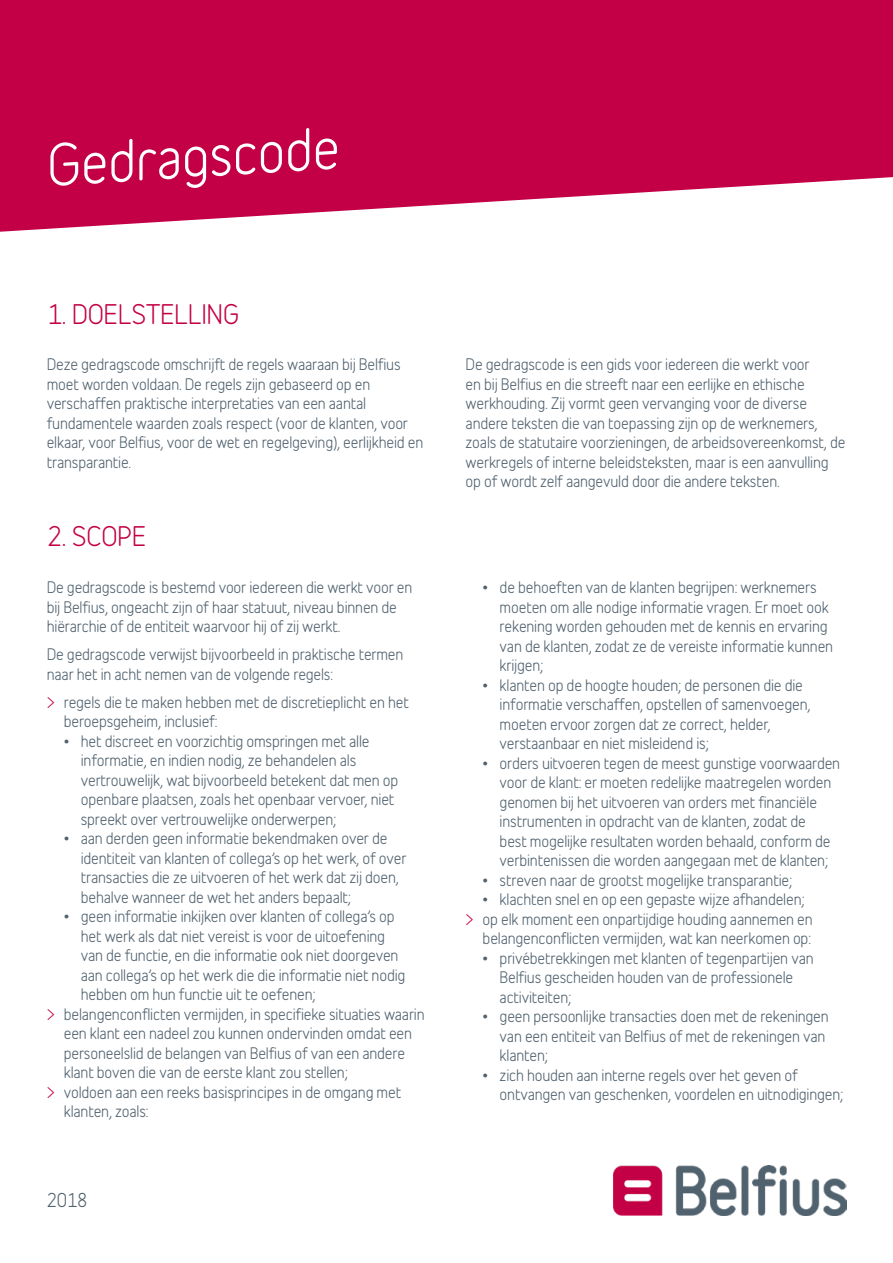
<style>
.page{position:relative;width:893px;height:1263px;background:#fff}
.page>*{position:absolute;margin:0;border:0;box-sizing:border-box;transform-origin:0 0}
.t1{font:54px "Belfius Normal";color:#fff}
.t2{font:25.5px "Belfius Alternative";letter-spacing:-.01em;color:#c30045}
.t3{font:18px "Belfius Normal";color:#51626f}
.t4{font:15px/19.5px "Belfius Alternative";letter-spacing:-.01em;color:#51626f}
.s1{color:#c30045}
</style>
<div class="page">
<svg style="left:0;top:0;width:893px;height:232px;background:#ca1e5b"></svg>
<img style="left:613px;top:1165px;width:233px;height:50px">
<h1 class="t1" style="left:44px;top:119px;width:295px;rotate:-3deg">Gedragscode</h1>
<h2 class="t2" style="left:48px;top:292px;width:193px">1. DOELSTELLING</h2>
<p class="t4" style="left:47px;top:353px;width:378px">Deze gedragscode omschrijft de regels waaraan bij Belfius moet worden voldaan. De regels zijn gebaseerd op en verschaffen praktische interpretaties van een aantal fundamentele waarden zoals respect (voor de klanten, voor elkaar, voor Belfius, voor de wet en regelgeving), eerlijkheid en transparantie.</p>
<p class="t4" style="left:466px;top:353px;width:381px">De gedragscode is een gids voor iedereen die werkt voor<br>en bij Belfius en die streeft naar een eerlijke en ethische werkhouding. Zij vormt geen vervanging voor de diverse andere teksten die van toepassing zijn op de werknemers, zoals de statutaire voorzieningen, de arbeidsovereenkomst, de werkregels of interne beleidsteksten, maar is een aanvulling op of wordt zelf aangevuld door die andere teksten.</p>
<h2 class="t2" style="left:48px;top:515px;width:100px">2. SCOPE</h2>
<p class="t4" style="left:47px;top:576px;width:367px">De gedragscode is bestemd voor iedereen die werkt voor en bij Belfius, ongeacht zijn of haar statuut, niveau binnen de hiërarchie of de entiteit waarvoor hij of zij werkt.</p>
<p class="t4" style="left:47px;top:643px;width:358px">De gedragscode verwijst bijvoorbeeld in praktische termen naar het in acht nemen van de volgende regels:</p>
<p class="t4" style="left:64px;top:690px;width:347px;text-indent:-17px"><span class="s1">&gt;</span> regels die te maken hebben met de discretieplicht en het beroepsgeheim, inclusief:</p>
<p class="t4" style="left:81px;top:729px;width:319px;text-indent:-17px">• het discreet en voorzichtig omspringen met alle informatie, en indien nodig, ze behandelen als vertrouwelijk, wat bijvoorbeeld betekent dat men op openbare plaatsen, zoals het openbaar vervoer, niet spreekt over vertrouwelijke onderwerpen;</p>
<p class="t4" style="left:81px;top:827px;width:327px;text-indent:-17px">• aan derden geen informatie bekendmaken over de identiteit van klanten of collega’s op het werk, of over transacties die ze uitvoeren of het werk dat zij doen, behalve wanneer de wet het anders bepaalt;</p>
<p class="t4" style="left:64px;top:905px;width:332px">• geen informatie inkijken over klanten of collega’s op</p>
<p class="t4" style="left:81px;top:924px;width:306px">het werk als dat niet vereist is voor de uitoefening</p>
<p class="t4" style="left:81px;top:944px;width:319px">van de functie, en die informatie ook niet doorgeven</p>
<p class="t4" style="left:81px;top:963px;width:326px">aan collega’s op het werk die die informatie niet nodig</p>
<p class="t4" style="left:81px;top:983px;width:236px">hebben om hun functie uit te oefenen;</p>
<p class="t4" style="left:47px;top:1002px;width:379px"><span class="s1">&gt;</span> belangenconflicten vermijden, in specifieke situaties waarin</p>
<p class="t4" style="left:64px;top:1022px;width:350px">een klant een nadeel zou kunnen ondervinden omdat een</p>
<p class="t4" style="left:64px;top:1041px;width:343px">personeelslid de belangen van Belfius of van een andere</p>
<p class="t4" style="left:64px;top:1061px;width:286px">klant boven die van de eerste klant zou stellen;</p>
<p class="t4" style="left:47px;top:1080px;width:356px"><span class="s1">&gt;</span> voldoen aan een reeks basisprincipes in de omgang met</p>
<p class="t4" style="left:64px;top:1100px;width:86px">klanten, zoals:</p>
<p class="t3" style="left:47px;top:1185px;width:42px">2018</p>
<p class="t4" style="left:500px;top:576px;width:335px;text-indent:-17px">• de behoeften van de klanten begrijpen: werknemers moeten om alle nodige informatie vragen. Er moet ook rekening worden gehouden met de kennis en ervaring van de klanten, zodat ze de vereiste informatie kunnen krijgen;</p>
<p class="t4" style="left:500px;top:673px;width:312px;text-indent:-17px">• klanten op de hoogte houden; de personen die die informatie verschaffen, opstellen of samenvoegen, moeten ervoor zorgen dat ze correct, helder, verstaanbaar en niet misleidend is;</p>
<p class="t4" style="left:500px;top:751px;width:342px;text-indent:-17px">• orders uitvoeren tegen de meest gunstige voorwaarden voor de klant: er moeten redelijke maatregelen worden genomen bij het uitvoeren van orders met financiële instrumenten in opdracht van de klanten, zodat de<br>best mogelijke resultaten worden behaald, conform de verbintenissen die worden aangegaan met de klanten;</p>
<p class="t4" style="left:483px;top:868px;width:311px">• streven naar de grootst mogelijke transparantie;</p>
<p class="t4" style="left:483px;top:888px;width:323px">• klachten snel en op een gepaste wijze afhandelen;</p>
<p class="t4" style="left:466px;top:907px;width:349px"><span class="s1">&gt;</span> op elk moment een onpartijdige houding aannemen en</p>
<p class="t4" style="left:483px;top:927px;width:330px">belangenconflicten vermijden, wat kan neerkomen op:</p>
<p class="t4" style="left:500px;top:946px;width:316px;text-indent:-17px">• privébetrekkingen met klanten of tegenpartijen van<br>Belfius gescheiden houden van de professionele activiteiten;</p>
<p class="t4" style="left:500px;top:1005px;width:331px;text-indent:-17px">• geen persoonlijke transacties doen met de rekeningen van een entiteit van Belfius of met de rekeningen van klanten;</p>
<p class="t4" style="left:500px;top:1063px;width:345px;text-indent:-17px">• zich houden aan interne regels over het geven of ontvangen van geschenken, voordelen en uitnodigingen;</p>
</div>
